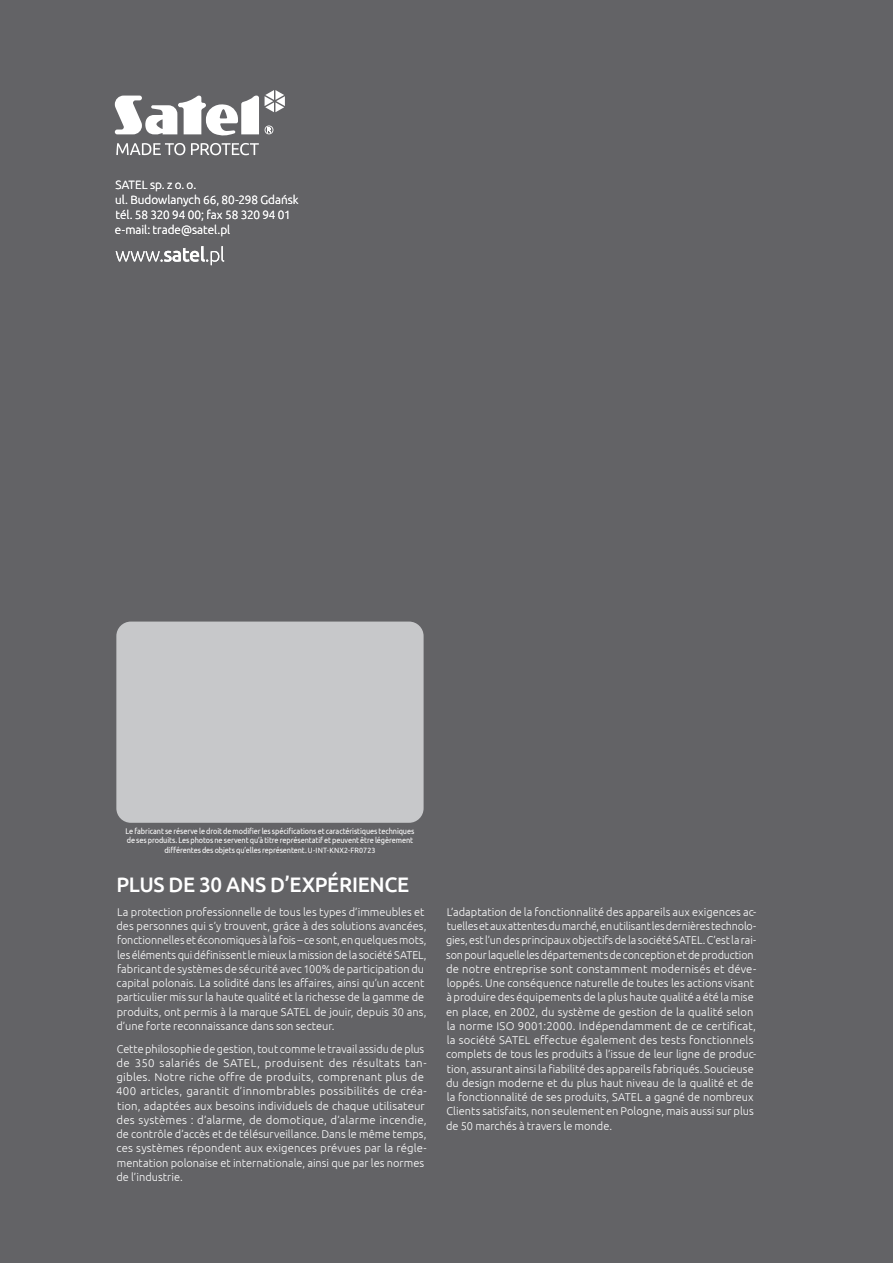
<style>
.page{position:relative;width:893px;height:1263px;background:#636366}
.page>*{position:absolute;margin:0;border:0;box-sizing:border-box;transform-origin:0 0}
.t1{font:500 21px "Ubuntu";letter-spacing:-.015em;color:#fff}
.t2{font:300 12px/15px "Ubuntu";color:#fff}
.t3{font:300 11.25px/14.2px "Ubuntu";letter-spacing:.005em;color:#fff}
.t4{font:8.25px/9.9px "Ubuntu";letter-spacing:-.015em;color:#fff;text-align:center;scale:.89 1}
.s1{font-size:7.65px}
</style>
<div class="page">
<svg style="left:115px;top:95px;width:144px;height:41px"></svg>
<svg style="left:265px;top:90px;width:20px;height:22px"></svg>
<svg style="left:265px;top:125px;width:8px;height:9px"></svg>
<svg style="left:116px;top:143px;width:69px;height:12px"></svg>
<svg style="left:191px;top:143px;width:68px;height:12px"></svg>
<div style="left:116px;top:621px;width:308px;height:202px;background:#c7c8ca;border-radius:14px"></div>
<svg style="left:116px;top:246px;width:108px;height:19px"></svg>
<p class="t2" style="left:115px;top:177px;width:185px">SATEL sp. z o. o.<br>ul. Budowlanych 66, 80-298 Gdańsk tél. 58 320 94 00; fax 58 320 94 01 e-mail: trade@satel.pl</p>
<p class="t4" style="left:126px;top:825px;width:326px">Le fabricant se réserve le droit de modifier les spécifications et caractéristiques techniques de ses produits. Les photos ne servent qu’à titre représentatif et peuvent être légèrement différentes des objets qu’elles représentent. <span class="s1">U-INT-KNX2-FR0723</span></p>
<h1 class="t1" style="left:117px;top:871px;width:294px">PLUS DE 30 ANS D’EXPÉRIENCE</h1>
<p class="t3" style="left:116px;top:904px;width:311px">La protection professionnelle de tous les types d’immeubles et des personnes qui s’y trouvent, grâce à des solutions avancées, fonctionnelles et économiques à la fois – ce sont, en quelques mots, les éléments qui définissent le mieux la mission de la société SATEL, fabricant de systèmes de sécurité avec 100% de participation du capital polonais. La solidité dans les affaires, ainsi qu’un accent particulier mis sur la haute qualité et la richesse de la gamme de produits, ont permis à la marque SATEL de jouir, depuis 30 ans, d’une forte reconnaissance dans son secteur.</p>
<p class="t3" style="left:116px;top:1041px;width:312px">Cette philosophie de gestion, tout comme le travail assidu de plus de 350 salariés de SATEL, produisent des résultats tan&shy;gibles. Notre riche offre de produits, comprenant plus de 400 articles, garantit d’innombrables possibilités de créa&shy;tion, adaptées aux besoins individuels de chaque utilisateur des systèmes : d’alarme, de domotique, d’alarme incendie, de contrôle d’accès et de télésurveillance. Dans le même temps, ces systèmes répondent aux exigences prévues par la régle&shy;mentation polonaise et internationale, ainsi que par les normes de l’industrie.</p>
<p class="t3" style="left:446px;top:904px;width:312px">L’adaptation de la fonctionnalité des appareils aux exigences ac&shy;tuelles et aux attentes du marché, en utilisant les dernières technolo&shy;gies, est l’un des principaux objectifs de la société SATEL. C’est la rai&shy;son pour laquelle les départements de conception et de production de notre entreprise sont constamment modernisés et déve&shy;loppés. Une conséquence naturelle de toutes les actions visant à produire des équipements de la plus haute qualité a été la mise en place, en 2002, du système de gestion de la qualité selon la norme ISO 9001:2000. Indépendamment de ce certificat, la société SATEL effectue également des tests fonctionnels complets de tous les produits à l’issue de leur ligne de produc&shy;tion, assurant ainsi la fiabilité des appareils fabriqués. Soucieuse du design moderne et du plus haut niveau de la qualité et de la fonctionnalité de ses produits, SATEL a gagné de nombreux Clients satisfaits, non seulement en Pologne, mais aussi sur plus de 50 marchés à travers le monde.</p>
</div>
